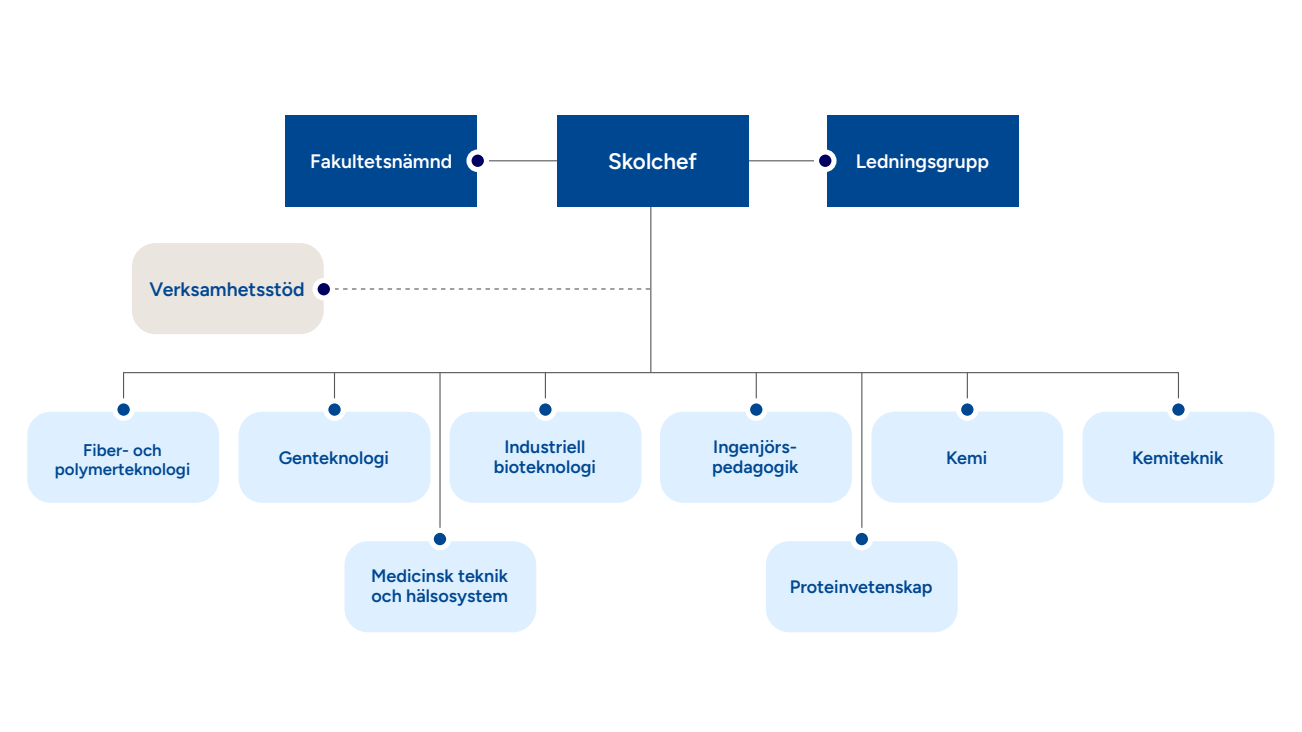
<style>
.page{position:relative;width:1302px;height:732px;background:#fff}
.page>*{position:absolute;margin:0;border:0;box-sizing:border-box;transform-origin:0 0}
.Rubriker{font:300 22.5px "Figtree";color:#fff}
.Rubriker-2{font:300 19.5px "Figtree";color:#fff}
.t1{font:300 19.5px "Figtree";color:#004791}
.t2{font:300 18px/20px "Figtree";color:#004791}
.t3{font:300 16.95px/18.9px "Figtree";color:#004791;text-align:center}
</style>
<div class="page">
<svg style="left:335px;top:288px;width:315px;height:2px"></svg>
<div style="left:132px;top:243px;width:192px;height:91px;background:#ebe5e0;border-radius:24px"></div>
<hr style="left:123px;top:373px;width:1px;height:74px;background:#57585a">
<div style="left:27px;top:412px;width:192px;height:91px;background:#def0ff;border-radius:24px"></div>
<hr style="left:756px;top:372px;width:1px;height:75px;background:#57585a">
<hr style="left:967px;top:373px;width:1px;height:73px;background:#57585a">
<div style="left:871px;top:412px;width:192px;height:91px;background:#def0ff;border-radius:24px"></div>
<div style="left:660px;top:412px;width:192px;height:91px;background:#def0ff;border-radius:24px"></div>
<div style="left:344px;top:541px;width:192px;height:91px;background:#def0ff;border-radius:24px"></div>
<hr style="left:650px;top:136px;width:1px;height:237px;background:#57585a">
<hr style="left:477px;top:160px;width:356px;height:1px;background:#57585a">
<div style="left:557px;top:115px;width:192px;height:91px;background:#004791"></div>
<div style="left:285px;top:115px;width:192px;height:91px;background:#004791"></div>
<hr style="left:545px;top:372px;width:1px;height:73px;background:#57585a">
<hr style="left:123px;top:372px;width:1056px;height:1px;background:#57585a">
<hr style="left:334px;top:373px;width:1px;height:74px;background:#57585a">
<div style="left:239px;top:412px;width:191px;height:91px;background:#def0ff;border-radius:24px"></div>
<div style="left:450px;top:412px;width:191px;height:91px;background:#def0ff;border-radius:24px"></div>
<svg style="left:326px;top:401px;width:17px;height:17px"></svg>
<div style="left:323px;top:398px;width:23px;height:23px;border:5px solid #fff;border-radius:50%"></div>
<svg style="left:537px;top:401px;width:17px;height:17px"></svg>
<div style="left:534px;top:398px;width:23px;height:23px;border:5px solid #fff;border-radius:50%"></div>
<svg style="left:748px;top:401px;width:17px;height:17px"></svg>
<div style="left:745px;top:398px;width:23px;height:23px;border:5px solid #fff;border-radius:50%"></div>
<div style="left:766px;top:541px;width:192px;height:91px;background:#def0ff;border-radius:24px"></div>
<hr style="left:439px;top:373px;width:2px;height:167px;background:#57585a">
<hr style="left:861px;top:372px;width:1px;height:168px;background:#57585a">
<div style="left:431px;top:530px;width:18px;height:18px;background:#004791;border-radius:50%"></div>
<div style="left:429px;top:528px;width:22px;height:22px;border:5px solid #fff;border-radius:50%"></div>
<div style="left:853px;top:530px;width:18px;height:18px;background:#004791;border-radius:50%"></div>
<div style="left:851px;top:528px;width:22px;height:22px;border:5px solid #fff;border-radius:50%"></div>
<div style="left:827px;top:115px;width:191px;height:91px;background:#004791"></div>
<svg style="left:959px;top:401px;width:17px;height:17px"></svg>
<div style="left:956px;top:398px;width:23px;height:23px;border:5px solid #fff;border-radius:50%"></div>
<hr style="left:1178px;top:373px;width:1px;height:73px;background:#57585a">
<div style="left:1083px;top:412px;width:191px;height:91px;background:#def0ff;border-radius:24px"></div>
<svg style="left:1170px;top:401px;width:17px;height:17px"></svg>
<div style="left:1167px;top:398px;width:23px;height:23px;border:5px solid #fff;border-radius:50%"></div>
<svg style="left:817px;top:152px;width:17px;height:17px"></svg>
<div style="left:814px;top:149px;width:23px;height:23px;border:5px solid #fff;border-radius:50%"></div>
<svg style="left:115px;top:401px;width:17px;height:17px"></svg>
<div style="left:112px;top:398px;width:23px;height:23px;border:5px solid #fff;border-radius:50%"></div>
<svg style="left:469px;top:152px;width:17px;height:17px"></svg>
<div style="left:466px;top:149px;width:23px;height:23px;border:5px solid #fff;border-radius:50%"></div>
<div style="left:315px;top:280px;width:18px;height:18px;background:#000061;border-radius:50%"></div>
<div style="left:313px;top:278px;width:22px;height:22px;border:5px solid #fff;border-radius:50%"></div>
<p class="Rubriker-2" style="left:310px;top:151px;width:144px">Fakultetsnämnd</p>
<p class="Rubriker" style="left:608px;top:149px;width:91px">Skolchef</p>
<p class="t1" style="left:150px;top:278px;width:157px">Verksamhetsstöd</p>
<p class="Rubriker-2" style="left:856px;top:151px;width:135px">Ledningsgrupp</p>
<p class="t2" style="left:712px;top:437px;width:88px">Ingenjörs&shy;pedagogik</p>
<p class="t2" style="left:279px;top:447px;width:112px">Genteknologi</p>
<p class="t2" style="left:494px;top:437px;width:104px;text-align:center">Industriell bioteknologi</p>
<p class="t3" style="left:55px;top:441px;width:137px">Fiber- och polymerteknologi</p>
<p class="t2" style="left:946px;top:447px;width:43px">Kemi</p>
<p class="t2" style="left:371px;top:566px;width:139px">Medicinsk teknik och hälsosystem</p>
<p class="t2" style="left:790px;top:577px;width:144px">Proteinvetenskap</p>
<p class="t2" style="left:1132px;top:447px;width:93px">Kemiteknik</p>
</div>
